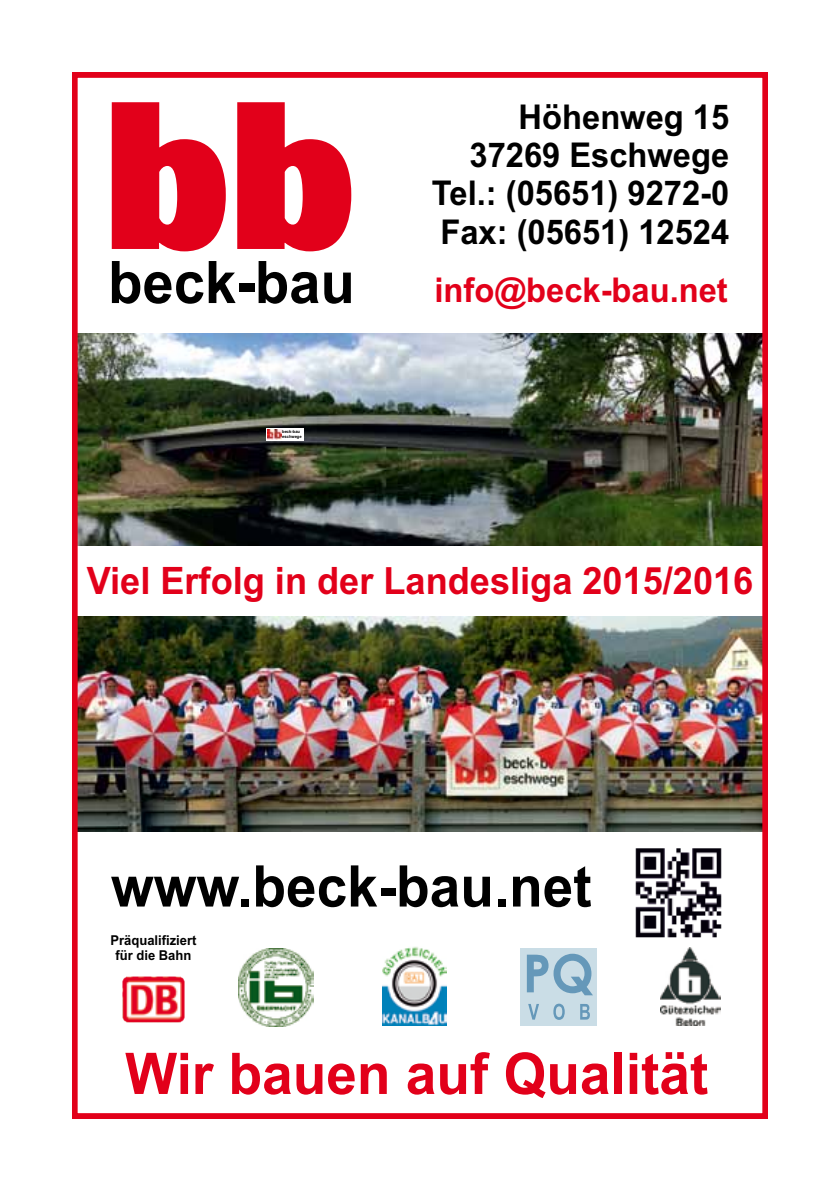
<style>
.page{position:relative;width:840px;height:1191px;background:#fff}
.page>*{position:absolute;margin:0;border:0;box-sizing:border-box;transform-origin:0 0}
.t1{font:700 58.6px "Arial";color:#000;scale:.96 1}
.t2{font:700 57.4px "Arial";color:#e2001a;scale:.96 1}
.t3{font:700 57.4px "Arial";color:#000;scale:.96 1}
.t4{font:700 37.8px "Arial";color:#e2001a;scale:.96 1}
.t5{font:700 34.2px/38.2px "Arial";color:#000;text-align:right;scale:.96 1}
.t6{font:700 34.2px "Arial";color:#e2001a;scale:.96 1}
.t7{font:700 13.6px/15.2px "Arial";color:#000;text-align:center;scale:.96 1}
.t8{font:700 4.2px/4.8px "Arial";color:#000;scale:.96 1}
</style>
<div class="page">
<img style="left:72px;top:72px;width:695px;height:1047px">
<div style="left:266px;top:428px;width:37px;height:12px;background:#fff"></div>
<svg style="left:268px;top:430px;width:13px;height:9px"></svg>
<h1 class="t1" style="left:108px;top:243px;width:258px">beck-bau</h1>
<p class="t8" style="left:282px;top:429px;width:22px">beck-bau eschwege</p>
<p class="t5" style="left:432px;top:99px;width:311px">Höhenweg 15<br>37269 Eschwege<br>Tel.: (05651) 9272-0<br>Fax: (05651) 12524</p>
<p class="t6" style="left:434px;top:267px;width:307px">info@beck-bau.net</p>
<p class="t4" style="left:87px;top:555px;width:695px">Viel Erfolg in der Landesliga 2015/2016</p>
<h2 class="t3" style="left:111px;top:848px;width:502px">www.beck-bau.net</h2>
<p class="t7" style="left:110px;top:932px;width:91px">Präqualifiziert für die Bahn</p>
<h2 class="t2" style="left:125px;top:1035px;width:608px">Wir bauen auf Qualität</h2>
</div>
